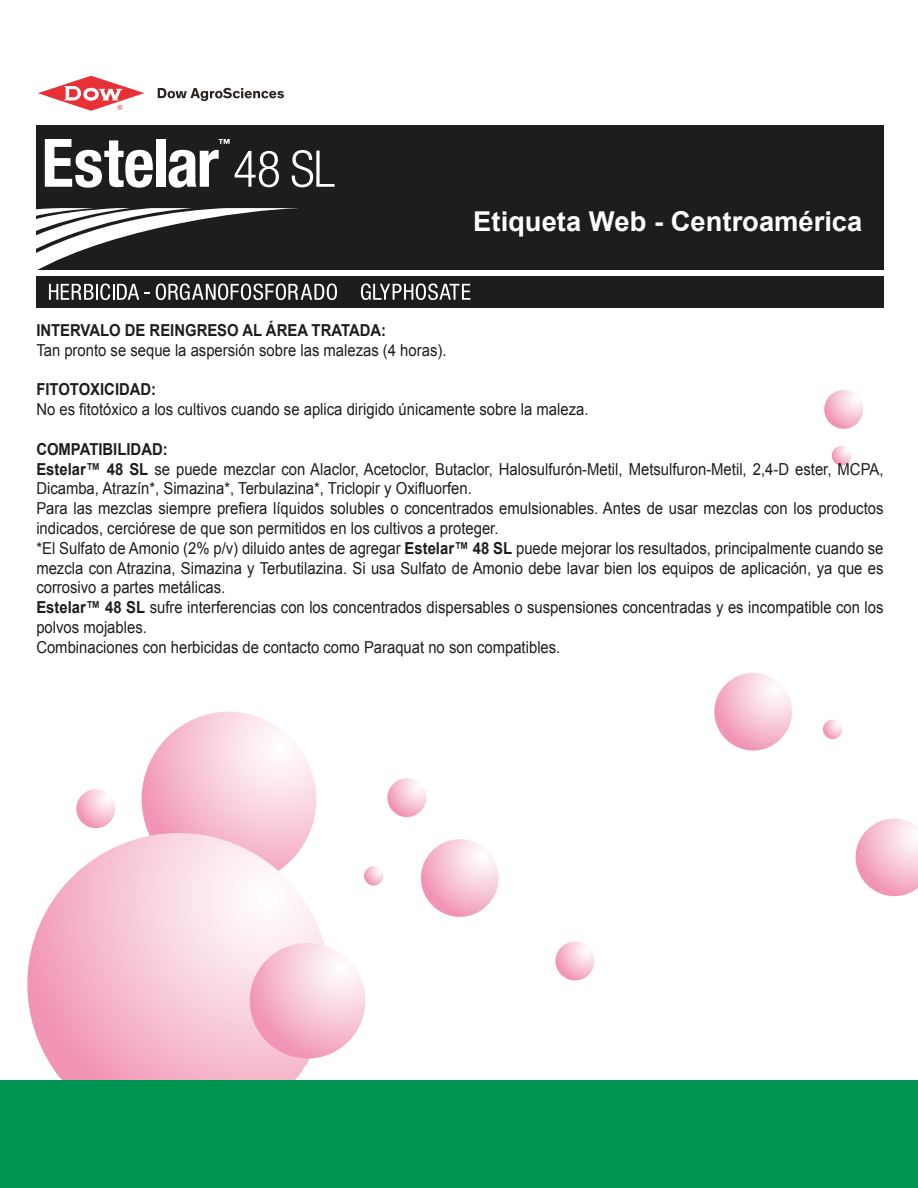
<style>
.page{position:relative;width:918px;height:1188px;background:#fff}
.page>*{position:absolute;margin:0;border:0;box-sizing:border-box;transform-origin:0 0}
.t1{font:700 27.3px "Arial";color:#fff}
.t2{font:16.5px/19.8px "Arial";color:#1d1d1b;scale:.9 1}
.t3{font:700 16.5px "Arial";color:#1d1d1b;scale:.9 1}
.s1{font-weight:700}
</style>
<div class="page">
<svg style="left:142px;top:712px;width:174px;height:174px;background:#f8cbda"></svg>
<svg style="left:27px;top:833px;width:303px;height:302px;background:#f6c6d6"></svg>
<svg style="left:250px;top:943px;width:115px;height:116px;background:#f7c3d4"></svg>
<svg style="left:421px;top:839px;width:78px;height:78px;background:#f7c4d5"></svg>
<svg style="left:714px;top:673px;width:78px;height:78px;background:#f7c4d5"></svg>
<svg style="left:856px;top:818px;width:62px;height:78px"></svg>
<svg style="left:387px;top:778px;width:39px;height:39px"></svg>
<svg style="left:556px;top:942px;width:38px;height:38px"></svg>
<svg style="left:76px;top:789px;width:39px;height:39px"></svg>
<svg style="left:824px;top:390px;width:39px;height:39px"></svg>
<svg style="left:832px;top:446px;width:19px;height:19px"></svg>
<svg style="left:823px;top:720px;width:19px;height:19px"></svg>
<svg style="left:364px;top:866px;width:19px;height:20px"></svg>
<div style="left:0;top:1081px;width:918px;height:107px;background:#009453"></div>
<div style="left:37px;top:125px;width:847px;height:182px;background:#1d1d1b"></div>
<div style="left:36px;top:270px;width:852px;height:6px;background:#fff"></div>
<svg style="left:158px;top:88px;width:126px;height:13px"></svg>
<svg style="left:38px;top:76px;width:106px;height:35px"></svg>
<svg style="left:36px;top:208px;width:301px;height:92px"></svg>
<svg style="left:361px;top:283px;width:109px;height:17px"></svg>
<svg style="left:45px;top:139px;width:108px;height:49px"></svg>
<div style="left:156px;top:139px;width:9px;height:48px;background:#fff"></div>
<svg style="left:169px;top:150px;width:50px;height:38px"></svg>
<svg style="left:219px;top:139px;width:11px;height:5px"></svg>
<svg style="left:235px;top:151px;width:44px;height:36px"></svg>
<svg style="left:292px;top:150px;width:43px;height:37px"></svg>
<h1 class="t1" style="left:473px;top:203px;width:391px">Etiqueta Web - Centroamérica</h1>
<p class="t3" style="left:36px;top:319px;width:390px">INTERVALO DE REINGRESO AL ÁREA TRATADA:</p>
<p class="t2" style="left:36px;top:340px;width:457px">Tan pronto se seque la aspersión sobre las malezas (4 horas).</p>
<p class="t3" style="left:36px;top:379px;width:135px">FITOTOXICIDAD:</p>
<p class="t2" style="left:36px;top:400px;width:615px">No es fitotóxico a los cultivos cuando se aplica dirigido únicamente sobre la maleza.</p>
<p class="t2" style="left:36px;top:439px;width:943px"><span class="s1">COMPATIBILIDAD:<br>Estelar™ 48 SL</span> se puede mezclar con Alaclor, Acetoclor, Butaclor, Halosulfurón-Metil, Metsulfuron-Metil, 2,4-D ester, MCPA, Dicamba, Atrazín*, Simazina*, Terbulazina*, Triclopir y Oxifluorfen.<br>Para las mezclas siempre prefiera líquidos solubles o concentrados emulsionables. Antes de usar mezclas con los productos indicados, cerciórese de que son permitidos en los cultivos a proteger.<br>*El Sulfato de Amonio (2% p/v) diluido antes de agregar <span class="s1">Estelar™ 48 SL</span> puede mejorar los resultados, principalmente cuando se mezcla con Atrazina, Simazina y Terbutilazina. Si usa Sulfato de Amonio debe lavar bien los equipos de aplicación, ya que es corrosivo a partes metálicas.<br><span class="s1">Estelar™ 48 SL</span> sufre interferencias con los concentrados dispersables o suspensiones concentradas y es incompatible con los polvos mojables.<br>Combinaciones con herbicidas de contacto como Paraquat no son compatibles.</p>
</div>
